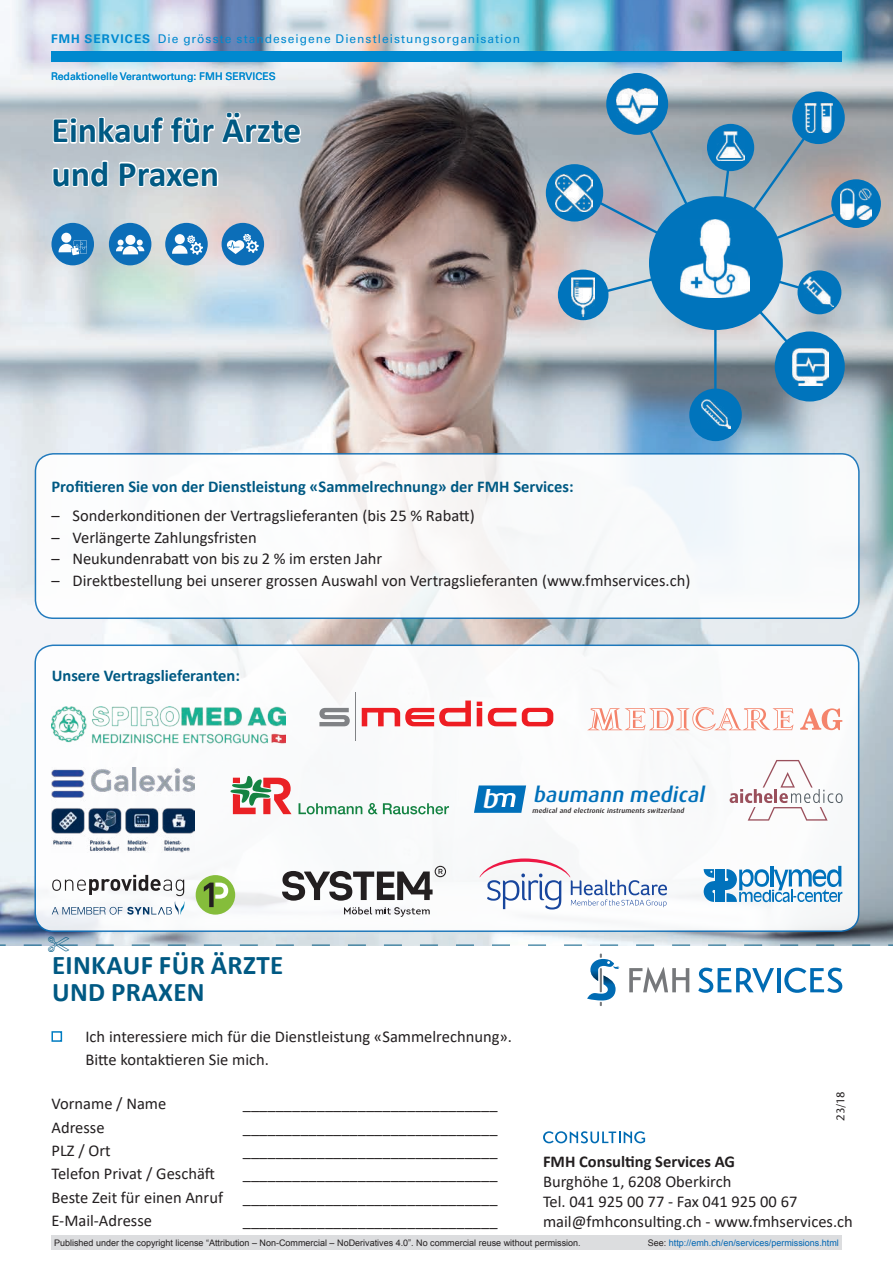
<style>
.page{position:relative;width:893px;height:1263px;background:#fff}
.page>*{position:absolute;margin:0;border:0;box-sizing:border-box;transform-origin:0 0}
.t1{font:700 36px/43.2px "Calibri";color:#005983}
.t2{font:italic 500 27.15px "Dax";color:#fff;scale:1.07 1}
.t3{font:700 27px/27px "Calibri";letter-spacing:.015em;color:#005983}
.t4{font:italic 500 21px "Dax";color:#0070ba;scale:1.04 1}
.t5{font:16.5px/23.4px "Calibri";color:#231f20}
.t6{font:700 16.5px "Calibri";color:#005983}
.t7{font:700 16.5px "Calibri";color:#231f20}
.t8{font:12px "Univers LT Std";letter-spacing:.08em;color:#0089cf}
.t9{font:500 11.25px "Stone Sans ITC Std";color:#231f20}
.t10{font:10.5px "Univers LT Std";color:#0089cf}
.t11{font:9px "Arial";color:#231f20}
.t12{font:9px "Arial";color:#0166b3}
.t13{font:italic 500 6.75px "Dax";color:#231f20;scale:1.04 1}
.s1{font-weight:700}
.s2{color:#231f20}
</style>
<div class="page">
<img style="left:0;top:0;width:893px;height:937px">
<svg style="left:543px;top:1131px;width:102px;height:12px"></svg>
<div style="left:51px;top:1031px;width:11px;height:11px;border:2px solid #007cc2"></div>
<svg style="left:51px;top:110px;width:252px;height:36px"></svg>
<svg style="left:51px;top:158px;width:59px;height:31px"></svg>
<svg style="left:117px;top:160px;width:103px;height:29px"></svg>
<div style="left:35px;top:645px;width:824px;height:286px;background:#fff;border-radius:18px"></div>
<div style="left:34px;top:644px;width:825px;height:288px;border:2px solid #0c6eb8;border-radius:18px"></div>
<div style="left:165px;top:223px;width:43px;height:42px;background:#0c6eb8;border-radius:50%"></div>
<svg style="left:172px;top:235px;width:31px;height:20px"></svg>
<div style="left:222px;top:223px;width:42px;height:42px;background:#0c6eb8;border-radius:50%"></div>
<svg style="left:227px;top:234px;width:32px;height:20px"></svg>
<div style="left:51px;top:223px;width:43px;height:42px;background:#0c6eb8;border-radius:50%"></div>
<div style="left:61px;top:233px;width:10px;height:10px;background:#fbfcfd;border-radius:50%"></div>
<svg style="left:59px;top:240px;width:28px;height:15px"></svg>
<div style="left:109px;top:223px;width:42px;height:42px;background:#0c6eb8;border-radius:50%"></div>
<div style="left:125px;top:235px;width:10px;height:10px;background:#fbfcfd;border-radius:50%"></div>
<svg style="left:116px;top:240px;width:28px;height:14px"></svg>
<div style="left:606px;top:73px;width:62px;height:62px;background:#0074bc;border-radius:50%"></div>
<div style="left:792px;top:92px;width:53px;height:52px;background:#0074bc;border-radius:50%"></div>
<div style="left:831px;top:179px;width:50px;height:49px;background:#0074bc;border-radius:50%"></div>
<div style="left:775px;top:331px;width:70px;height:70px;background:#0074bc;border-radius:50%"></div>
<div style="left:546px;top:164px;width:57px;height:58px;background:#0074bc;border-radius:50%"></div>
<div style="left:558px;top:270px;width:50px;height:50px;background:#0074bc;border-radius:50%"></div>
<div style="left:689px;top:389px;width:53px;height:52px;background:#0074bc;border-radius:50%"></div>
<svg style="left:583px;top:115px;width:258px;height:233px;background:#86a8c0"></svg>
<hr style="left:714px;top:263px;width:3px;height:137px;background:#0074bc">
<img style="left:680px;top:220px;width:70px;height:77px">
<img style="left:793px;top:348px;width:35px;height:37px">
<img style="left:701px;top:400px;width:29px;height:28px">
<img style="left:616px;top:88px;width:41px;height:36px">
<img style="left:804px;top:103px;width:29px;height:29px">
<img style="left:556px;top:174px;width:37px;height:38px">
<img style="left:841px;top:188px;width:30px;height:31px">
<img style="left:717px;top:131px;width:27px;height:29px">
<img style="left:571px;top:277px;width:23px;height:39px">
<img style="left:804px;top:277px;width:30px;height:29px">
<svg style="left:730px;top:760px;width:113px;height:60px"></svg>
<svg style="left:474px;top:785px;width:52px;height:28px"></svg>
<img style="left:51px;top:768px;width:143px;height:84px">
<svg style="left:231px;top:776px;width:60px;height:38px"></svg>
<svg style="left:299px;top:803px;width:63px;height:11px"></svg>
<svg style="left:368px;top:803px;width:81px;height:11px"></svg>
<svg style="left:800px;top:708px;width:42px;height:22px"></svg>
<svg style="left:587px;top:707px;width:206px;height:24px"></svg>
<div style="left:714px;top:881px;width:12px;height:9px;background:#0072bc"></div>
<div style="left:716px;top:869px;width:9px;height:33px;background:#0072bc"></div>
<svg style="left:726px;top:866px;width:116px;height:36px"></svg>
<svg style="left:704px;top:869px;width:10px;height:33px"></svg>
<svg style="left:362px;top:700px;width:109px;height:26px"></svg>
<svg style="left:477px;top:702px;width:5px;height:24px"></svg>
<svg style="left:488px;top:708px;width:28px;height:18px"></svg>
<svg style="left:522px;top:708px;width:31px;height:18px"></svg>
<svg style="left:319px;top:708px;width:31px;height:18px"></svg>
<hr style="left:355px;top:693px;width:1px;height:48px;background:#808285">
<svg style="left:479px;top:858px;width:188px;height:51px"></svg>
<img style="left:52px;top:707px;width:234px;height:37px">
<svg style="left:282px;top:866px;width:164px;height:35px"></svg>
<svg style="left:344px;top:907px;width:86px;height:10px"></svg>
<div style="left:35px;top:454px;width:824px;height:164px;background:#fff;border-radius:18px"></div>
<div style="left:35px;top:453px;width:825px;height:166px;border:2px solid #0c6eb8;border-radius:18px"></div>
<div style="left:196px;top:875px;width:39px;height:40px;background:#85bd3b;border-radius:50%"></div>
<svg style="left:204px;top:882px;width:24px;height:25px"></svg>
<svg style="left:52px;top:875px;width:132px;height:40px"></svg>
<div style="left:51px;top:51px;width:791px;height:11px;background:#0089cf"></div>
<div style="left:51px;top:1235px;width:791px;height:15px;background:#dcdddf"></div>
<svg style="left:0;top:937px;width:893px;height:69px"></svg>
<p class="t8" style="left:51px;top:31px;width:470px"><span class="s1">FMH SERVICES</span> Die grösste standeseigene Dienstleistungsorganisation</p>
<p class="t10" style="left:51px;top:70px;width:226px">Redaktionelle Verantwortung: FMH SERVICES</p>
<h1 class="t1" style="left:51px;top:108px;width:251px">Einkauf für Ärzte und Praxen</h1>
<p class="t6" style="left:51px;top:475px;width:524px">Profitieren Sie von der Dienstleistung «Sammelrechnung» der FMH Services:</p>
<p class="t5" style="left:51px;top:503px;width:425px">– Sonderkonditionen der Vertragslieferanten (bis 25 % Rabatt)</p>
<p class="t5" style="left:51px;top:525px;width:207px">– Verlängerte Zahlungsfristen</p>
<p class="t5" style="left:51px;top:547px;width:332px">– Neukundenrabatt von bis zu 2 % im ersten Jahr</p>
<p class="t5" style="left:51px;top:569px;width:641px">– Direktbestellung bei unserer grossen Auswahl von Vertragslieferanten (www.fmhservices.ch)</p>
<p class="t6" style="left:52px;top:663px;width:190px">Unsere Vertragslieferanten:</p>
<h2 class="t2" style="left:482px;top:783px;width:21px">b</h2>
<p class="t4" style="left:533px;top:783px;width:170px">baumann medical</p>
<p class="t13" style="left:532px;top:807px;width:149px">medical and electronic instruments switzerland</p>
<h3 class="t3" style="left:52px;top:951px;width:233px">EINKAUF FÜR ÄRZTE<br>UND PRAXEN</h3>
<p class="t5" style="left:85px;top:1024px;width:428px">Ich interessiere mich für die Dienstleistung «Sammelrechnung».<br>Bitte kontaktieren Sie mich.</p>
<p class="t5" style="left:51px;top:1091px;width:116px">Vorname / Name</p>
<p class="t5" style="left:243px;top:1091px;width:256px">_______________________________</p>
<p class="t5" style="left:51px;top:1115px;width:55px">Adresse</p>
<p class="t5" style="left:243px;top:1115px;width:256px">_______________________________</p>
<p class="t5" style="left:51px;top:1138px;width:61px">PLZ / Ort</p>
<p class="t5" style="left:243px;top:1138px;width:256px">_______________________________</p>
<p class="t5" style="left:51px;top:1162px;width:165px">Telefon Privat / Geschäft</p>
<p class="t5" style="left:51px;top:1162px;width:448px;text-align:justify;text-indent:191px">_______________________________ Beste Zeit für einen Anruf _______________________________ E-Mail-Adresse</p>
<p class="t5" style="left:243px;top:1209px;width:256px">_______________________________</p>
<p class="t9" style="left:834px;top:1121px;width:31px;rotate:-90deg">23/18</p>
<p class="t7" style="left:543px;top:1150px;width:193px">FMH Consulting Services AG</p>
<p class="t5" style="left:543px;top:1171px;width:311px;line-height:19.8px">Burghöhe 1, 6208 Oberkirch<br>Tel. 041 925 00 77 - Fax 041 925 00 67 mail@fmhconsulting.ch - www.fmhservices.ch</p>
<p class="t11" style="left:54px;top:1237px;width:528px">Published under the copyright license “Attribution – Non-Commercial – NoDerivatives 4.0”. No commercial reuse without permission.</p>
<p class="t12" style="left:648px;top:1237px;width:193px"><span class="s2">See:</span> http://emh.ch/en/services/permissions.html</p>
</div>
